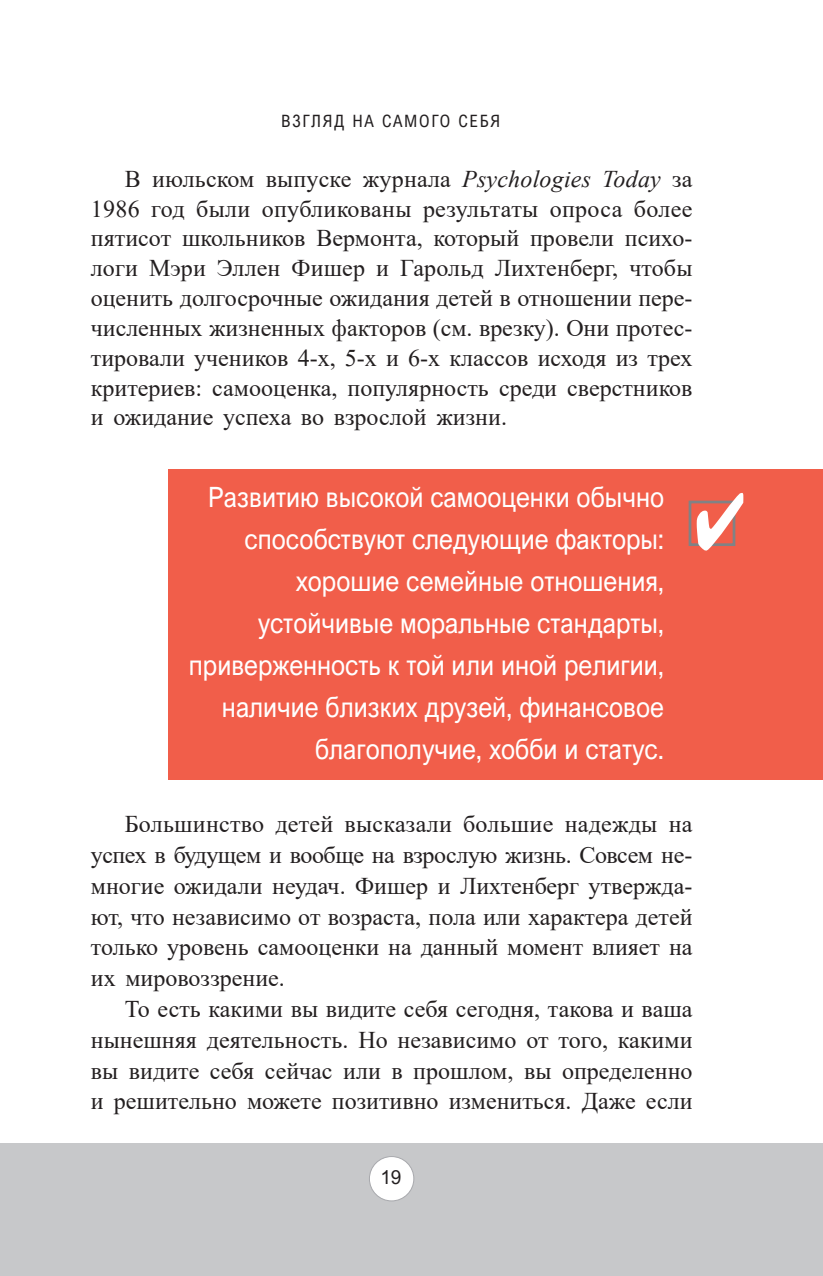
<style>
.page{position:relative;width:823px;height:1276px;background:#fff}
.page>*{position:absolute;margin:0;border:0;box-sizing:border-box;transform-origin:0 0}
.t1{font:28px/42px "Arial Nova";color:#fff;text-align:right;scale:.9 1}
.t2{font:24px/29.8px "Times New Roman";color:#231f20;text-align:justify}
.t3{font:24px "Times New Roman";letter-spacing:-.02em;color:#231f20}
.t4{font:19px "Arial Nova";color:#231f20}
.t5{font:17px "Arial Nova Cond";letter-spacing:.1em;color:#231f20}
.s1{font-style:italic}
</style>
<div class="page">
<div style="left:0;top:1143px;width:822px;height:133px;background:#c7c8ca"></div>
<div style="left:369px;top:1156px;width:44px;height:45px;background:#fff;border-radius:50%"></div>
<div style="left:369px;top:1156px;width:45px;height:45px;border:1px solid #a8a9ad;border-radius:50%"></div>
<div style="left:168px;top:470px;width:654px;height:310px;background:#f15e4a"></div>
<div style="left:688px;top:501px;width:47px;height:45px;border:3px solid #808285"></div>
<svg style="left:696px;top:500px;width:40px;height:46px"></svg>
<p class="t5" style="left:281px;top:110px;width:220px">Взгляд на самого себя</p>
<p class="t2" style="left:91px;top:163px;width:603px;text-indent:34px">В июльском выпуске журнала <span class="s1">Psychologies Today</span> за 1986 год были опубликованы результаты опроса более пя тисот школьников Вермонта, который провели психо&shy;логи Мэри Эллен Фишер и Гарольд Лихтенберг, чтобы оценить долгосрочные ожидания детей в отношении пере&shy;численных жизненных факторов (см. врезку). Они протес&shy;тировали учеников 4-х, 5-х и 6-х классов исходя из трех критериев: самооценка, популярность среди сверстников и ожидание успеха во взрослой жизни.</p>
<p class="t1" style="left:189px;top:476px;width:529px">Развитию высокой самооценки обычно способствуют следующие факторы: хорошие семейные отношения, устойчивые моральные стандарты, приверженность к той или иной религии, наличие близких друзей, финансовое благополучие, хобби и статус.</p>
<p class="t2" style="left:125px;top:808px;width:568px">Большинство детей высказали большие надежды на</p>
<p class="t3" style="left:91px;top:838px;width:603px">успех в будущем и вообще на взрослую жизнь. Совсем не-</p>
<p class="t2" style="left:91px;top:870px;width:602px">многие ожидали неудач. Фишер и Лихтенберг утвержда-</p>
<p class="t2" style="left:91px;top:901px;width:602px">ют, что независимо от возраста, пола или характера детей</p>
<p class="t2" style="left:91px;top:931px;width:602px">только уровень самооценки на данный момент влияет на</p>
<p class="t2" style="left:91px;top:962px;width:195px">их мировоззрение.</p>
<p class="t2" style="left:125px;top:993px;width:568px">То есть какими вы видите себя сегодня, такова и ваша</p>
<p class="t2" style="left:91px;top:1024px;width:602px">нынешняя деятельность. Но независимо от того, какими</p>
<p class="t2" style="left:91px;top:1055px;width:602px">вы видите себя сейчас или в прошлом, вы определенно</p>
<p class="t2" style="left:91px;top:1085px;width:602px">и решительно можете позитивно измениться. Даже если</p>
<p class="t4" style="left:380px;top:1166px;width:23px">19</p>
</div>
